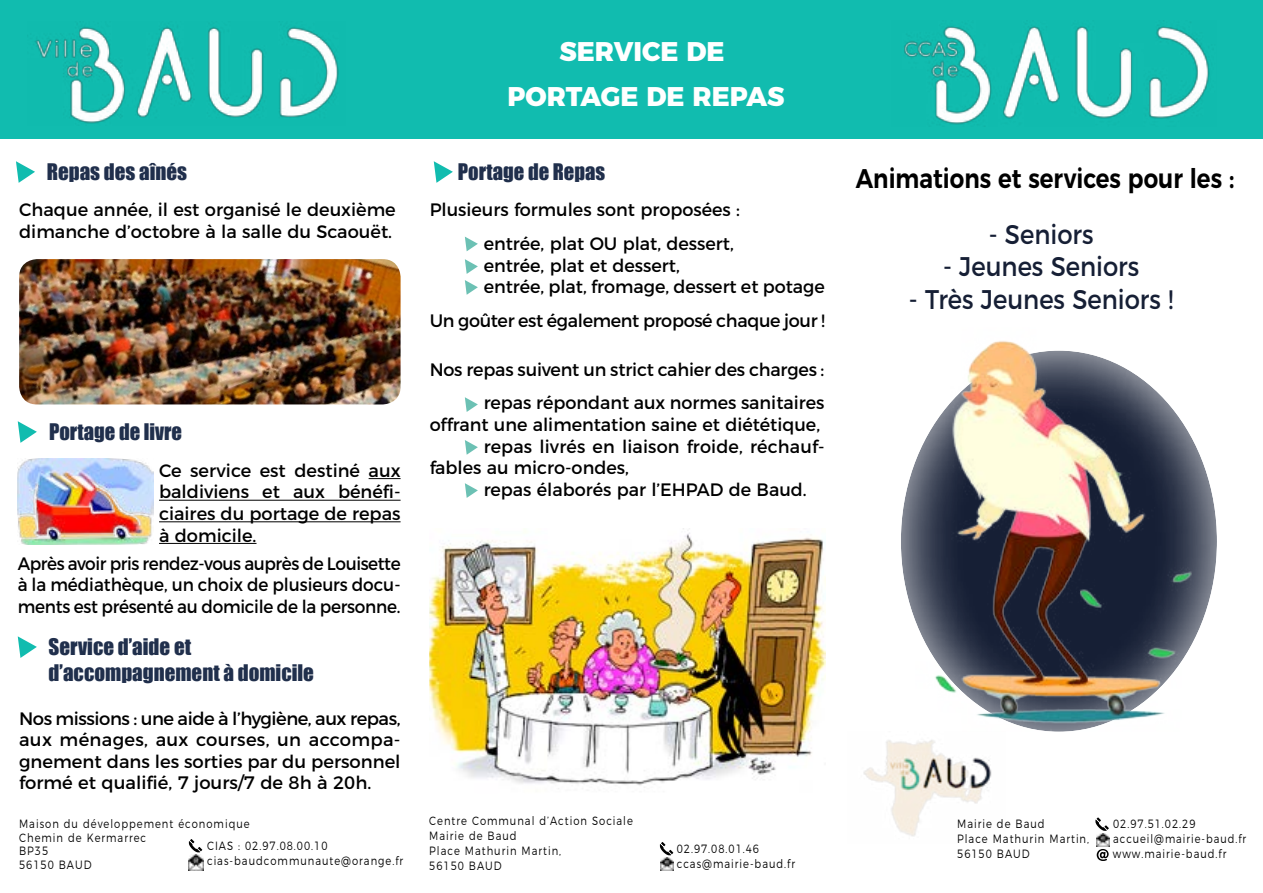
<style>
.page{position:relative;width:1263px;height:893px;background:#fff}
.page>*{position:absolute;margin:0;border:0;box-sizing:border-box;transform-origin:0 0}
.t1{font:27px "Montserrat";color:#161f35;scale:.9 1}
.t2{font:600 27px "Montserrat";color:#000;scale:.85 1}
.t3{font:800 27px "Montserrat";color:#fff}
.t4{font:21px "Impact";color:#202f4c}
.t5{font:18px/21.6px "Montserrat";color:#000}
.t6{font:18px/21.6px "Montserrat";color:#000;text-align:justify;scale:.94 1}
.t7{font:18px "Montserrat";letter-spacing:-.02em;color:#000}
.t8{font:300 12px "Montserrat";letter-spacing:.1em;color:#000;scale:.83 1}
.t9{font:300 12px "Montserrat";letter-spacing:.1em;color:#000;scale:.82 1}
</style>
<div class="page">
<div style="left:887px;top:341px;width:342px;height:392px;background:#fff;opacity:.75"></div>
<div style="left:0;top:0;width:1263px;height:138px;background:#11bcaf"></div>
<img style="left:904px;top:26px;width:306px;height:99px">
<svg style="left:16px;top:161px;width:19px;height:22px"></svg>
<img style="left:19px;top:259px;width:382px;height:145px">
<svg style="left:18px;top:421px;width:19px;height:22px"></svg>
<hr style="left:369px;top:478px;width:32px;height:1px;background:#000">
<hr style="left:159px;top:500px;width:242px;height:1px;background:#000">
<hr style="left:159px;top:521px;width:242px;height:1px;background:#000">
<hr style="left:159px;top:543px;width:97px;height:1px;background:#000">
<img style="left:17px;top:459px;width:136px;height:86px">
<svg style="left:18px;top:636px;width:19px;height:22px"></svg>
<svg style="left:189px;top:839px;width:13px;height:14px"></svg>
<img style="left:188px;top:855px;width:16px;height:15px">
<img style="left:429px;top:531px;width:396px;height:258px">
<img style="left:916px;top:341px;width:282px;height:390px">
<svg style="left:660px;top:842px;width:13px;height:28px"></svg>
<svg style="left:1095px;top:817px;width:14px;height:44px"></svg>
<img style="left:863px;top:731px;width:143px;height:105px">
<svg style="left:465px;top:237px;width:13px;height:14px"></svg>
<svg style="left:465px;top:280px;width:13px;height:15px"></svg>
<svg style="left:465px;top:259px;width:13px;height:15px"></svg>
<svg style="left:465px;top:397px;width:13px;height:15px"></svg>
<svg style="left:465px;top:483px;width:13px;height:15px"></svg>
<svg style="left:465px;top:440px;width:13px;height:15px"></svg>
<svg style="left:434px;top:161px;width:19px;height:22px"></svg>
<img style="left:35px;top:26px;width:304px;height:98px">
<p class="t4" style="left:47px;top:156px;width:142px">Repas des aînés</p>
<p class="t5" style="left:19px;top:198px;width:378px">Chaque année, il est organisé le deuxième dimanche d’octobre à la salle du Scaouët.</p>
<p class="t4" style="left:49px;top:416px;width:135px">Portage de livre</p>
<p class="t5" style="left:159px;top:458px;width:243px;text-align:justify">Ce service est destiné aux baldiviens et aux bénéfi&shy;ciaires du portage de repas à domicile.</p>
<p class="t6" style="left:18px;top:551px;width:409px">Après avoir pris rendez-vous auprès de Louisette à la médiathèque, un choix de plusieurs docu&shy;ments est présenté au domicile de la personne.</p>
<p class="t4" style="left:49px;top:631px;width:144px">Service d’aide et</p>
<p class="t4" style="left:49px;top:656px;width:267px">d’accompagnement à domicile</p>
<p class="t5" style="left:19px;top:706px;width:383px;text-align:justify">Nos missions : une aide à l’hygiène, aux repas, aux ménages, aux courses, un accompa&shy;gnement dans les sorties par du personnel formé et qualifié, 7 jours/7 de 8h à 20h.</p>
<p class="t8" style="left:19px;top:814px;width:279px">Maison du développement économique</p>
<p class="t8" style="left:19px;top:828px;width:155px">Chemin de Kermarrec</p>
<p class="t8" style="left:19px;top:841px;width:37px">BP35</p>
<p class="t8" style="left:19px;top:855px;width:89px">56150 BAUD</p>
<p class="t8" style="left:207px;top:836px;width:147px">CIAS : 02.97.08.00.10</p>
<p class="t8" style="left:207px;top:851px;width:238px">cias-baudcommunaute@orange.fr</p>
<p class="t3" style="left:559px;top:29px;width:167px">SERVICE DE</p>
<p class="t3" style="left:507px;top:74px;width:278px">PORTAGE DE REPAS</p>
<p class="t4" style="left:458px;top:156px;width:149px">Portage de Repas</p>
<p class="t5" style="left:430px;top:198px;width:312px">Plusieurs formules sont proposées :</p>
<p class="t5" style="left:484px;top:231px;width:252px">entrée, plat OU plat, dessert,</p>
<p class="t5" style="left:484px;top:253px;width:198px">entrée, plat et dessert,</p>
<p class="t5" style="left:484px;top:275px;width:343px">entrée, plat, fromage, dessert et potage</p>
<p class="t7" style="left:430px;top:306px;width:397px">Un goûter est également proposé chaque jour !</p>
<p class="t5" style="left:430px;top:357px;width:396px">Nos repas suivent un strict cahier des charges :</p>
<p class="t5" style="left:430px;top:391px;width:396px;text-align:right">repas répondant aux normes sanitaires offrant une alimentation saine et diététique,</p>
<p class="t5" style="left:430px;top:434px;width:396px;text-indent:54px">repas livrés en liaison froide, réchauf&shy;fables au micro-ondes,</p>
<p class="t5" style="left:484px;top:477px;width:325px">repas élaborés par l’EHPAD de Baud.</p>
<p class="t8" style="left:429px;top:812px;width:247px">Centre Communal d’Action Sociale</p>
<p class="t8" style="left:429px;top:827px;width:107px">Mairie de Baud</p>
<p class="t8" style="left:429px;top:842px;width:160px">Place Mathurin Martin,</p>
<p class="t8" style="left:429px;top:857px;width:89px">56150 BAUD</p>
<p class="t8" style="left:677px;top:839px;width:101px">02.97.08.01.46</p>
<p class="t8" style="left:677px;top:854px;width:144px">ccas@mairie-baud.fr</p>
<p class="t2" style="left:856px;top:156px;width:447px">Animations et services pour les :</p>
<p class="t1" style="left:989px;top:213px;width:118px">- Seniors</p>
<p class="t1" style="left:943px;top:245px;width:220px">- Jeunes Seniors</p>
<p class="t1" style="left:909px;top:278px;width:295px">- Très Jeunes Seniors !</p>
<p class="t8" style="left:957px;top:814px;width:107px">Mairie de Baud</p>
<p class="t8" style="left:957px;top:829px;width:160px">Place Mathurin Martin,</p>
<p class="t8" style="left:957px;top:844px;width:89px">56150 BAUD</p>
<p class="t8" style="left:1113px;top:814px;width:101px">02.97.51.02.29</p>
<p class="t9" style="left:1113px;top:829px;width:164px">accueil@mairie-baud.fr</p>
<p class="t9" style="left:1113px;top:844px;width:140px">www.mairie-baud.fr</p>
</div>
